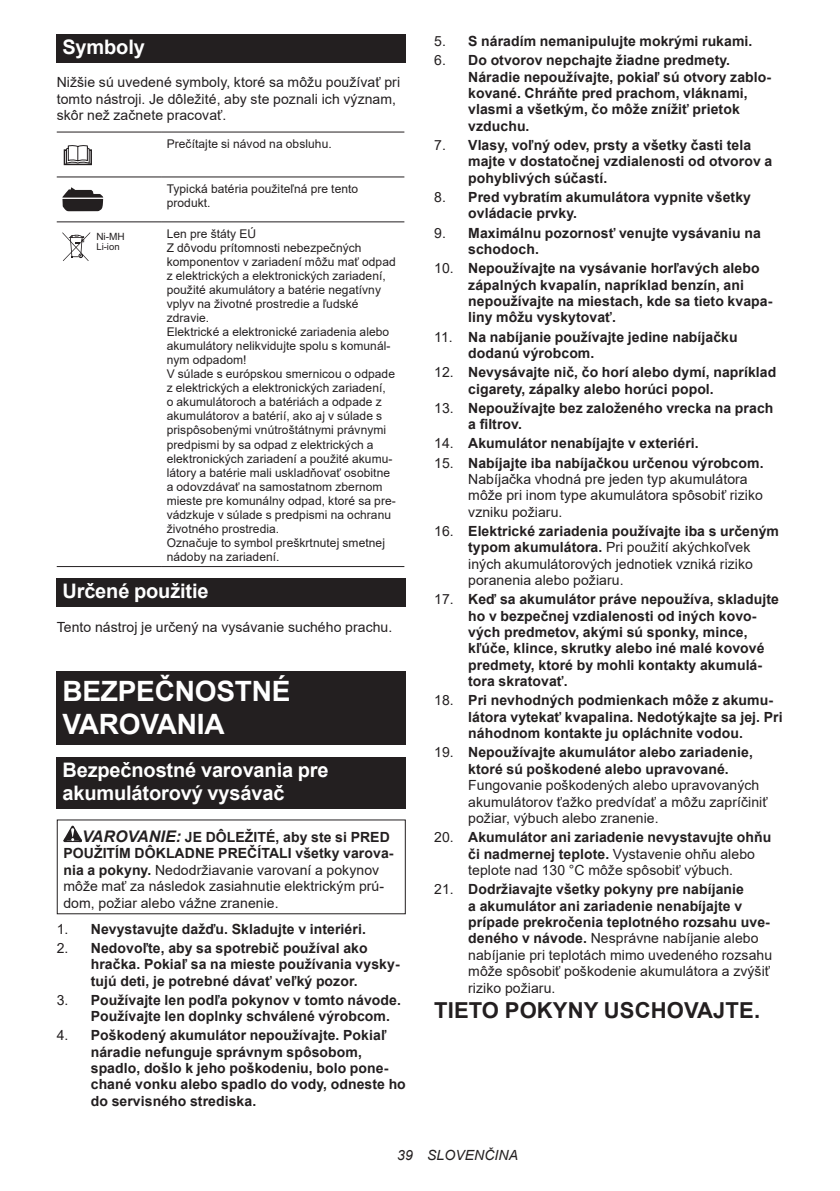
<style>
.page{position:relative;width:840px;height:1191px;background:#fff}
.page>*{position:absolute;margin:0;border:0;box-sizing:border-box;transform-origin:0 0}
.t1{font:700 28px/32.8px "Arial";letter-spacing:-.01em;color:#fff}
.t2{font:700 22px "Arial";letter-spacing:.005em;color:#231f20}
.t3{font:700 20px/23.4px "Arial";letter-spacing:-.01em;color:#fff}
.t4{font:700 14px/16.4px "Arial";letter-spacing:.005em;color:#231f20}
.t5{font:14px/16.4px "Arial";letter-spacing:.005em;color:#231f20}
.t6{font:italic 14px "Arial";letter-spacing:.005em;color:#231f20}
.t7{font:12px/14px "Arial";letter-spacing:.005em;color:#231f20}
.t8{font:10px "Arial";color:#231f20}
.t9{font:9.6px "Arial";color:#231f20}
.s1{font-weight:700;font-style:italic;font-size:16px}
.s2{font-weight:700}
.s3{font-weight:400}
</style>
<div class="page">
<div style="left:57px;top:34px;width:348px;height:29px;background:#231f20"></div>
<hr style="left:57px;top:131px;width:104px;height:1px;background:#231f20">
<hr style="left:161px;top:131px;width:243px;height:1px;background:#231f20">
<hr style="left:57px;top:176px;width:104px;height:1px;background:#231f20">
<hr style="left:161px;top:176px;width:243px;height:1px;background:#231f20">
<hr style="left:57px;top:221px;width:104px;height:1px;background:#231f20">
<hr style="left:161px;top:221px;width:243px;height:1px;background:#231f20">
<hr style="left:57px;top:566px;width:104px;height:1px;background:#231f20">
<hr style="left:161px;top:566px;width:243px;height:1px;background:#231f20">
<svg style="left:63px;top:145px;width:29px;height:21px"></svg>
<svg style="left:62px;top:187px;width:41px;height:24px"></svg>
<svg style="left:62px;top:232px;width:28px;height:29px"></svg>
<div style="left:57px;top:578px;width:348px;height:29px;background:#231f20"></div>
<div style="left:57px;top:671px;width:348px;height:74px;background:#231f20"></div>
<div style="left:57px;top:756px;width:348px;height:52px;background:#231f20"></div>
<svg style="left:63px;top:825px;width:19px;height:17px"></svg>
<h3 class="t3" style="left:62px;top:36px;width:84px">Symboly</h3>
<p class="t5" style="left:57px;top:74px;width:344px">Nižšie sú uvedené symboly, ktoré sa môžu používať pri tomto nástroji. Je dôležité, aby ste poznali ich význam, skôr než začnete pracovať.</p>
<p class="t7" style="left:167px;top:137px;width:166px">Prečítajte si návod na obsluhu.</p>
<p class="t7" style="left:167px;top:182px;width:193px">Typická batéria použiteľná pre tento produkt.</p>
<p class="t8" style="left:96px;top:230px;width:30px">Ni-MH</p>
<p class="t9" style="left:96px;top:240px;width:25px">Li-ion</p>
<p class="t7" style="left:167px;top:226px;width:230px">Len pre štáty EÚ<br>Z dôvodu prítomnosti nebezpečných komponentov v zariadení môžu mať odpad z elektrických a elektronických zariadení, použité akumulátory a batérie negatívny vplyv na životné prostredie a ľudské zdravie.<br>Elektrické a elektronické zariadenia alebo akumulátory nelikvidujte spolu s komunál&shy;nym odpadom!<br>V súlade s európskou smernicou o odpade z elektrických a elektronických zariadení,<br>o akumulátoroch a batériách a odpade z akumulátorov a batérií, ako aj v súlade s prispôsobenými vnútroštátnymi právnymi predpismi by sa odpad z elektrických a elektronických zariadení a použité akumu&shy;látory a batérie mali uskladňovať osobitne a odovzdávať na samostatnom zbernom mieste pre komunálny odpad, ktoré sa pre&shy;vádzkuje v súlade s predpismi na ochranu životného prostredia.<br>Označuje to symbol preškrtnutej smetnej nádoby na zariadení.</p>
<h3 class="t3" style="left:62px;top:580px;width:148px">Určené použitie</h3>
<p class="t5" style="left:57px;top:618px;width:337px">Tento nástroj je určený na vysávanie suchého prachu.</p>
<h1 class="t1" style="left:62px;top:675px;width:229px">BEZPEČNOSTNÉ<br>VAROVANIA</h1>
<h3 class="t3" style="left:62px;top:758px;width:267px">Bezpečnostné varovania pre akumulátorový vysávač</h3>
<p class="t5" style="left:63px;top:829px;width:331px;text-indent:19px"><span class="s1">VAROVANIE:</span> <span class="s2">JE DÔLEŽITÉ, aby ste si PRED POUŽITÍM DÔKLADNE PREČÍTALI všetky varova&shy;nia a pokyny.</span> Nedodržiavanie varovaní a pokynov môže mať za následok zasiahnutie elektrickým prú&shy;dom, požiar alebo vážne zranenie.</p>
<p class="t4" style="left:57px;top:920px;width:310px"><span class="s3">1.</span> Nevystavujte dažďu. Skladujte v interiéri.</p>
<p class="t4" style="left:91px;top:939px;width:310px;text-indent:-34px"><span class="s3">2.</span> Nedovoľte, aby sa spotrebič používal ako hračka. Pokiaľ sa na mieste používania vysky&shy;tujú deti, je potrebné dávať veľký pozor.</p>
<p class="t4" style="left:91px;top:991px;width:311px;text-indent:-34px"><span class="s3">3.</span> Používajte len podľa pokynov v tomto návode.<br>Používajte len doplnky schválené výrobcom.</p>
<p class="t4" style="left:91px;top:1027px;width:316px;text-indent:-34px"><span class="s3">4.</span> Poškodený akumulátor nepoužívajte. Pokiaľ náradie nefunguje správnym spôsobom, spadlo, došlo k jeho poškodeniu, bolo pone&shy;chané vonku alebo spadlo do vody, odneste ho do servisného strediska.</p>
<p class="t4" style="left:434px;top:33px;width:319px"><span class="s3">5.</span> S náradím nemanipulujte mokrými rukami.</p>
<p class="t4" style="left:468px;top:52px;width:304px;text-indent:-34px"><span class="s3">6.</span> Do otvorov nepchajte žiadne predmety.<br>Náradie nepoužívajte, pokiaľ sú otvory zablo&shy;kované. Chráňte pred prachom, vláknami, vlasmi a všetkým, čo môže znížiť prietok vzduchu.</p>
<p class="t4" style="left:468px;top:137px;width:305px;text-indent:-34px"><span class="s3">7.</span> Vlasy, voľný odev, prsty a všetky časti tela majte v dostatočnej vzdialenosti od otvorov a pohyblivých súčastí.</p>
<p class="t4" style="left:468px;top:189px;width:284px;text-indent:-34px"><span class="s3">8.</span> Pred vybratím akumulátora vypnite všetky ovládacie prvky.</p>
<p class="t4" style="left:468px;top:225px;width:294px;text-indent:-34px"><span class="s3">9.</span> Maximálnu pozornosť venujte vysávaniu na schodoch.</p>
<p class="t4" style="left:468px;top:260px;width:305px;text-indent:-34px"><span class="s3">10.</span> Nepoužívajte na vysávanie horľavých alebo zápalných kvapalín, napríklad benzín, ani nepoužívajte na miestach, kde sa tieto kvapa&shy;liny môžu vyskytovať.</p>
<p class="t4" style="left:468px;top:328px;width:271px;text-indent:-34px"><span class="s3">11.</span> Na nabíjanie používajte jedine nabíjačku dodanú výrobcom.</p>
<p class="t4" style="left:468px;top:364px;width:309px;text-indent:-34px"><span class="s3">12.</span> Nevysávajte nič, čo horí alebo dymí, napríklad cigarety, zápalky alebo horúci popol.</p>
<p class="t4" style="left:468px;top:400px;width:306px;text-indent:-34px"><span class="s3">13.</span> Nepoužívajte bez založeného vrecka na prach a filtrov.</p>
<p class="t4" style="left:434px;top:435px;width:266px"><span class="s3">14.</span> Akumulátor nenabíjajte v exteriéri.</p>
<p class="t5" style="left:468px;top:454px;width:297px;text-indent:-34px">15. <span class="s2">Nabíjajte iba nabíjačkou určenou výrobcom.<br></span>Nabíjačka vhodná pre jeden typ akumulátora môže pri inom type akumulátora spôsobiť riziko vzniku požiaru.</p>
<p class="t5" style="left:468px;top:523px;width:312px;text-indent:-34px">16. <span class="s2">Elektrické zariadenia používajte iba s určeným typom akumulátora.</span> Pri použití akýchkoľvek iných akumulátorových jednotiek vzniká riziko poranenia alebo požiaru.</p>
<p class="t4" style="left:468px;top:591px;width:312px;text-indent:-34px"><span class="s3">17.</span> Keď sa akumulátor práve nepoužíva, skladujte ho v bezpečnej vzdialenosti od iných kovo&shy;vých predmetov, akými sú sponky, mince, kľúče, klince, skrutky alebo iné malé kovové predmety, ktoré by mohli kontakty akumulá&shy;tora skratovať.</p>
<p class="t4" style="left:468px;top:692px;width:316px;text-indent:-34px"><span class="s3">18.</span> Pri nevhodných podmienkach môže z akumu&shy;látora vytekať kvapalina. Nedotýkajte sa jej. Pri náhodnom kontakte ju opláchnite vodou.</p>
<p class="t4" style="left:468px;top:744px;width:286px;text-indent:-34px"><span class="s3">19.</span> Nepoužívajte akumulátor alebo zariadenie, ktoré sú poškodené alebo upravované.</p>
<p class="t5" style="left:468px;top:777px;width:301px">Fungovanie poškodených alebo upravovaných akumulátorov ťažko predvídať a môžu zapríčiniť požiar, výbuch alebo zranenie.</p>
<p class="t4" style="left:468px;top:829px;width:304px;text-indent:-34px"><span class="s3">20.</span> Akumulátor ani zariadenie nevystavujte ohňu či nadmernej teplote. <span class="s3">Vystavenie ohňu alebo teplote nad 130 °C môže spôsobiť výbuch.</span></p>
<p class="t4" style="left:468px;top:881px;width:305px;text-indent:-34px"><span class="s3">21.</span> Dodržiavajte všetky pokyny pre nabíjanie<br>a akumulátor ani zariadenie nenabíjajte v prípade prekročenia teplotného rozsahu uve&shy;deného v návode. <span class="s3">Nesprávne nabíjanie alebo nabíjanie pri teplotách mimo uvedeného rozsahu môže spôsobiť poškodenie akumulátora a zvýšiť riziko požiaru.</span></p>
<h2 class="t2" style="left:434px;top:995px;width:327px">TIETO POKYNY USCHOVAJTE.</h2>
<p class="t6" style="left:397px;top:1146px;width:122px">39 SLOVENČINA</p>
</div>
